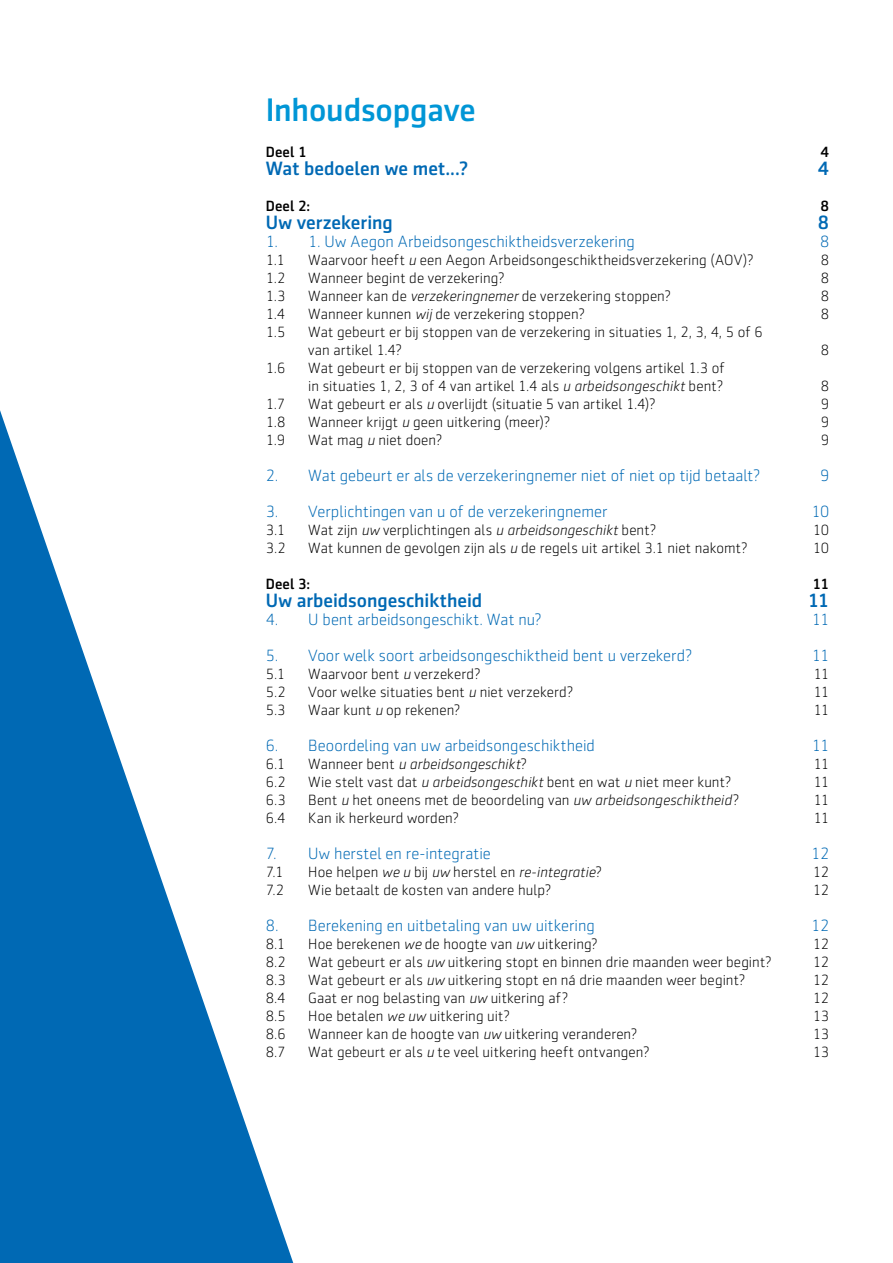
<style>
.page{position:relative;width:893px;height:1263px;background:#fff}
.page>*{position:absolute;margin:0;border:0;box-sizing:border-box;transform-origin:0 0}
.BODY_subheading{font:500 33px "Sentico Sans DT";letter-spacing:-.005em;color:#0096d6}
.BODY_kopje_niveau_1{font:500 19.5px "Sentico Sans DT";color:#0069b4}
.BODY_kopje_niveau_2{font:300 16.5px "Sentico Sans DT";color:#0069b4}
.BODY_platte_tekst{font:300 15px/18px "Sentico Sans DT";letter-spacing:.005em;color:#000}
.BODY_platte_tekst-2{font:italic 300 15px "Sentico Sans DT";letter-spacing:.005em;color:#000}
.BODY_kopje_niveau_3{font:500 15px "Sentico Sans DT";letter-spacing:.01em;color:#000}
.s1{font-style:italic}
.s2{font-style:normal}
</style>
<div class="page">
<svg style="left:0;top:410px;width:294px;height:853px"></svg>
<p class="BODY_subheading" style="left:266px;top:91px;width:212px">Inhoudsopgave</p>
<p class="BODY_kopje_niveau_3" style="left:266px;top:144px;width:42px">Deel 1</p>
<p class="BODY_kopje_niveau_3" style="left:820px;top:144px;width:10px">4</p>
<p class="BODY_kopje_niveau_1" style="left:266px;top:157px;width:204px">Wat bedoelen we met...?</p>
<p class="BODY_kopje_niveau_1" style="left:818px;top:157px;width:13px">4</p>
<p class="BODY_kopje_niveau_3" style="left:266px;top:198px;width:46px">Deel 2:</p>
<p class="BODY_kopje_niveau_3" style="left:820px;top:198px;width:10px">8</p>
<p class="BODY_kopje_niveau_1" style="left:266px;top:211px;width:129px">Uw verzekering</p>
<p class="BODY_kopje_niveau_1" style="left:818px;top:211px;width:13px">8</p>
<p class="BODY_kopje_niveau_2" style="left:266px;top:233px;width:371px">1. 1. Uw Aegon Arbeidsongeschiktheidsverzekering</p>
<p class="BODY_kopje_niveau_2" style="left:820px;top:233px;width:11px">8</p>
<p class="BODY_platte_tekst" style="left:266px;top:251px;width:21px">1.1</p>
<p class="BODY_platte_tekst" style="left:308px;top:251px;width:447px">Waarvoor heeft <span class="s1">u</span> een Aegon Arbeidsongeschiktheidsverzekering (AOV)?</p>
<p class="BODY_platte_tekst" style="left:821px;top:251px;width:10px">8</p>
<p class="BODY_platte_tekst" style="left:266px;top:269px;width:21px">1.2</p>
<p class="BODY_platte_tekst" style="left:308px;top:269px;width:198px">Wanneer begint de verzekering?</p>
<p class="BODY_platte_tekst" style="left:821px;top:269px;width:10px">8</p>
<p class="BODY_platte_tekst" style="left:266px;top:287px;width:21px">1.3</p>
<p class="BODY_platte_tekst" style="left:308px;top:287px;width:364px">Wanneer kan de <span class="s1">verzekeringnemer</span> de verzekering stoppen?</p>
<p class="BODY_platte_tekst" style="left:821px;top:287px;width:10px">8</p>
<p class="BODY_platte_tekst" style="left:266px;top:305px;width:21px">1.4</p>
<p class="BODY_platte_tekst" style="left:308px;top:305px;width:278px">Wanneer kunnen <span class="s1">wij</span> de verzekering stoppen?</p>
<p class="BODY_platte_tekst" style="left:821px;top:305px;width:10px">8</p>
<p class="BODY_platte_tekst" style="left:266px;top:323px;width:21px">1.5</p>
<p class="BODY_platte_tekst" style="left:308px;top:323px;width:456px">Wat gebeurt er bij stoppen van de verzekering in situaties 1, 2, 3, 4, 5 of 6 van artikel 1.4?</p>
<p class="BODY_platte_tekst" style="left:821px;top:341px;width:10px">8</p>
<p class="BODY_platte_tekst" style="left:266px;top:359px;width:21px">1.6</p>
<p class="BODY_platte_tekst" style="left:308px;top:359px;width:418px">Wat gebeurt er bij stoppen van de verzekering volgens artikel 1.3 of in situaties 1, 2, 3 of 4 van artikel 1.4 als <span class="s1">u arbeidsongeschikt</span> bent?</p>
<p class="BODY_platte_tekst" style="left:821px;top:377px;width:10px">8</p>
<p class="BODY_platte_tekst" style="left:266px;top:395px;width:21px">1.7</p>
<p class="BODY_platte_tekst" style="left:308px;top:395px;width:349px">Wat gebeurt er als <span class="s1">u</span> overlijdt (situatie 5 van artikel 1.4)?</p>
<p class="BODY_platte_tekst" style="left:821px;top:395px;width:10px">9</p>
<p class="BODY_platte_tekst" style="left:266px;top:413px;width:21px">1.8</p>
<p class="BODY_platte_tekst" style="left:308px;top:413px;width:244px">Wanneer krijgt <span class="s1">u</span> geen uitkering (meer)?</p>
<p class="BODY_platte_tekst" style="left:821px;top:413px;width:10px">9</p>
<p class="BODY_platte_tekst" style="left:266px;top:431px;width:21px">1.9</p>
<p class="BODY_platte_tekst" style="left:308px;top:431px;width:135px">Wat mag <span class="s1">u</span> niet doen?</p>
<p class="BODY_platte_tekst" style="left:821px;top:431px;width:10px">9</p>
<p class="BODY_kopje_niveau_2" style="left:266px;top:467px;width:496px">2. Wat gebeurt er als de verzekeringnemer niet of niet op tijd betaalt?</p>
<p class="BODY_kopje_niveau_2" style="left:820px;top:467px;width:11px">9</p>
<p class="BODY_kopje_niveau_2" style="left:266px;top:503px;width:343px">3. Verplichtingen van u of de verzekeringnemer</p>
<p class="BODY_kopje_niveau_2" style="left:811px;top:503px;width:19px">10</p>
<p class="BODY_platte_tekst" style="left:266px;top:521px;width:21px">3.1</p>
<p class="BODY_platte_tekst" style="left:308px;top:521px;width:349px">Wat zijn <span class="s1">uw</span> verplichtingen als <span class="s1">u arbeidsongeschikt</span> bent?</p>
<p class="BODY_platte_tekst" style="left:813px;top:521px;width:18px">10</p>
<p class="BODY_platte_tekst" style="left:266px;top:539px;width:21px">3.2</p>
<p class="BODY_platte_tekst" style="left:308px;top:539px;width:441px">Wat kunnen de gevolgen zijn als <span class="s1">u</span> de regels uit artikel 3.1 niet nakomt?</p>
<p class="BODY_platte_tekst" style="left:813px;top:539px;width:18px">10</p>
<p class="BODY_kopje_niveau_3" style="left:266px;top:576px;width:46px">Deel 3:</p>
<p class="BODY_kopje_niveau_3" style="left:813px;top:576px;width:18px">11</p>
<p class="BODY_kopje_niveau_1" style="left:266px;top:589px;width:218px">Uw arbeidsongeschiktheid</p>
<p class="BODY_kopje_niveau_1" style="left:808px;top:589px;width:23px">11</p>
<p class="BODY_kopje_niveau_2" style="left:266px;top:611px;width:277px">4. U bent arbeidsongeschikt. Wat nu?</p>
<p class="BODY_kopje_niveau_2" style="left:812px;top:611px;width:19px">11</p>
<p class="BODY_kopje_niveau_2" style="left:266px;top:647px;width:428px">5. Voor welk soort arbeidsongeschiktheid bent u verzekerd?</p>
<p class="BODY_kopje_niveau_2" style="left:812px;top:647px;width:19px">11</p>
<p class="BODY_platte_tekst" style="left:266px;top:665px;width:21px">5.1</p>
<p class="BODY_platte_tekst" style="left:308px;top:665px;width:174px">Waarvoor bent <span class="s1">u</span> verzekerd?</p>
<p class="BODY_platte_tekst" style="left:813px;top:665px;width:17px">11</p>
<p class="BODY_platte_tekst" style="left:266px;top:683px;width:21px">5.2</p>
<p class="BODY_platte_tekst" style="left:308px;top:683px;width:267px">Voor welke situaties bent <span class="s1">u</span> niet verzekerd?</p>
<p class="BODY_platte_tekst" style="left:813px;top:683px;width:17px">11</p>
<p class="BODY_platte_tekst" style="left:266px;top:701px;width:21px">5.3</p>
<p class="BODY_platte_tekst" style="left:308px;top:701px;width:154px">Waar kunt <span class="s1">u</span> op rekenen?</p>
<p class="BODY_platte_tekst" style="left:813px;top:701px;width:17px">11</p>
<p class="BODY_kopje_niveau_2" style="left:266px;top:737px;width:331px">6. Beoordeling van uw arbeidsongeschiktheid</p>
<p class="BODY_kopje_niveau_2" style="left:812px;top:737px;width:19px">11</p>
<p class="BODY_platte_tekst" style="left:266px;top:755px;width:21px">6.1</p>
<p class="BODY_platte_tekst-2" style="left:308px;top:756px;width:220px"><span class="s2">Wanneer bent</span> u arbeidsongeschikt<span class="s2">?</span></p>
<p class="BODY_platte_tekst" style="left:813px;top:755px;width:17px">11</p>
<p class="BODY_platte_tekst" style="left:266px;top:773px;width:22px">6.2</p>
<p class="BODY_platte_tekst" style="left:308px;top:773px;width:425px">Wie stelt vast dat <span class="s1">u arbeidsongeschikt</span> bent en wat <span class="s1">u</span> niet meer kunt?</p>
<p class="BODY_platte_tekst" style="left:813px;top:773px;width:17px">11</p>
<p class="BODY_platte_tekst" style="left:266px;top:791px;width:22px">6.3</p>
<p class="BODY_platte_tekst" style="left:308px;top:791px;width:432px">Bent <span class="s1">u</span> het oneens met de beoordeling van <span class="s1">uw arbeidsongeschiktheid</span>?</p>
<p class="BODY_platte_tekst" style="left:813px;top:791px;width:17px">11</p>
<p class="BODY_platte_tekst" style="left:266px;top:809px;width:21px">6.4</p>
<p class="BODY_platte_tekst" style="left:308px;top:809px;width:152px">Kan ik herkeurd worden?</p>
<p class="BODY_platte_tekst" style="left:813px;top:809px;width:17px">11</p>
<p class="BODY_kopje_niveau_2" style="left:266px;top:845px;width:227px">7. Uw herstel en re-integratie</p>
<p class="BODY_kopje_niveau_2" style="left:811px;top:845px;width:19px">12</p>
<p class="BODY_platte_tekst" style="left:266px;top:863px;width:19px">7.1</p>
<p class="BODY_platte_tekst" style="left:308px;top:863px;width:295px">Hoe helpen <span class="s1">we u</span> bij <span class="s1">uw</span> herstel en <span class="s1">re-integratie</span>?</p>
<p class="BODY_platte_tekst" style="left:813px;top:863px;width:18px">12</p>
<p class="BODY_platte_tekst" style="left:266px;top:881px;width:20px">7.2</p>
<p class="BODY_platte_tekst" style="left:308px;top:881px;width:245px">Wie betaalt de kosten van andere hulp?</p>
<p class="BODY_platte_tekst" style="left:813px;top:881px;width:18px">12</p>
<p class="BODY_kopje_niveau_2" style="left:266px;top:917px;width:330px">8. Berekening en uitbetaling van uw uitkering</p>
<p class="BODY_kopje_niveau_2" style="left:811px;top:917px;width:19px">12</p>
<p class="BODY_platte_tekst" style="left:266px;top:935px;width:21px">8.1</p>
<p class="BODY_platte_tekst" style="left:308px;top:935px;width:291px">Hoe berekenen <span class="s1">we</span> de hoogte van <span class="s1">uw</span> uitkering?</p>
<p class="BODY_platte_tekst" style="left:813px;top:935px;width:18px">12</p>
<p class="BODY_platte_tekst" style="left:266px;top:953px;width:22px">8.2</p>
<p class="BODY_platte_tekst" style="left:308px;top:953px;width:465px">Wat gebeurt er als <span class="s1">uw</span> uitkering stopt en binnen drie maanden weer begint?</p>
<p class="BODY_platte_tekst" style="left:813px;top:953px;width:18px">12</p>
<p class="BODY_platte_tekst" style="left:266px;top:971px;width:22px">8.3</p>
<p class="BODY_platte_tekst" style="left:308px;top:971px;width:439px">Wat gebeurt er als <span class="s1">uw</span> uitkering stopt en ná drie maanden weer begint?</p>
<p class="BODY_platte_tekst" style="left:813px;top:971px;width:18px">12</p>
<p class="BODY_platte_tekst" style="left:266px;top:989px;width:21px">8.4</p>
<p class="BODY_platte_tekst" style="left:308px;top:989px;width:261px">Gaat er nog belasting van <span class="s1">uw</span> uitkering af?</p>
<p class="BODY_platte_tekst" style="left:813px;top:989px;width:18px">12</p>
<p class="BODY_platte_tekst" style="left:266px;top:1007px;width:22px">8.5</p>
<p class="BODY_platte_tekst" style="left:308px;top:1007px;width:203px">Hoe betalen <span class="s1">we uw</span> uitkering uit?</p>
<p class="BODY_platte_tekst" style="left:813px;top:1007px;width:18px">13</p>
<p class="BODY_platte_tekst" style="left:266px;top:1025px;width:22px">8.6</p>
<p class="BODY_platte_tekst" style="left:308px;top:1025px;width:330px">Wanneer kan de hoogte van <span class="s1">uw</span> uitkering veranderen?</p>
<p class="BODY_platte_tekst" style="left:813px;top:1025px;width:18px">13</p>
<p class="BODY_platte_tekst" style="left:266px;top:1043px;width:21px">8.7</p>
<p class="BODY_platte_tekst" style="left:308px;top:1043px;width:343px">Wat gebeurt er als <span class="s1">u</span> te veel uitkering heeft ontvangen?</p>
<p class="BODY_platte_tekst" style="left:813px;top:1043px;width:18px">13</p>
</div>
